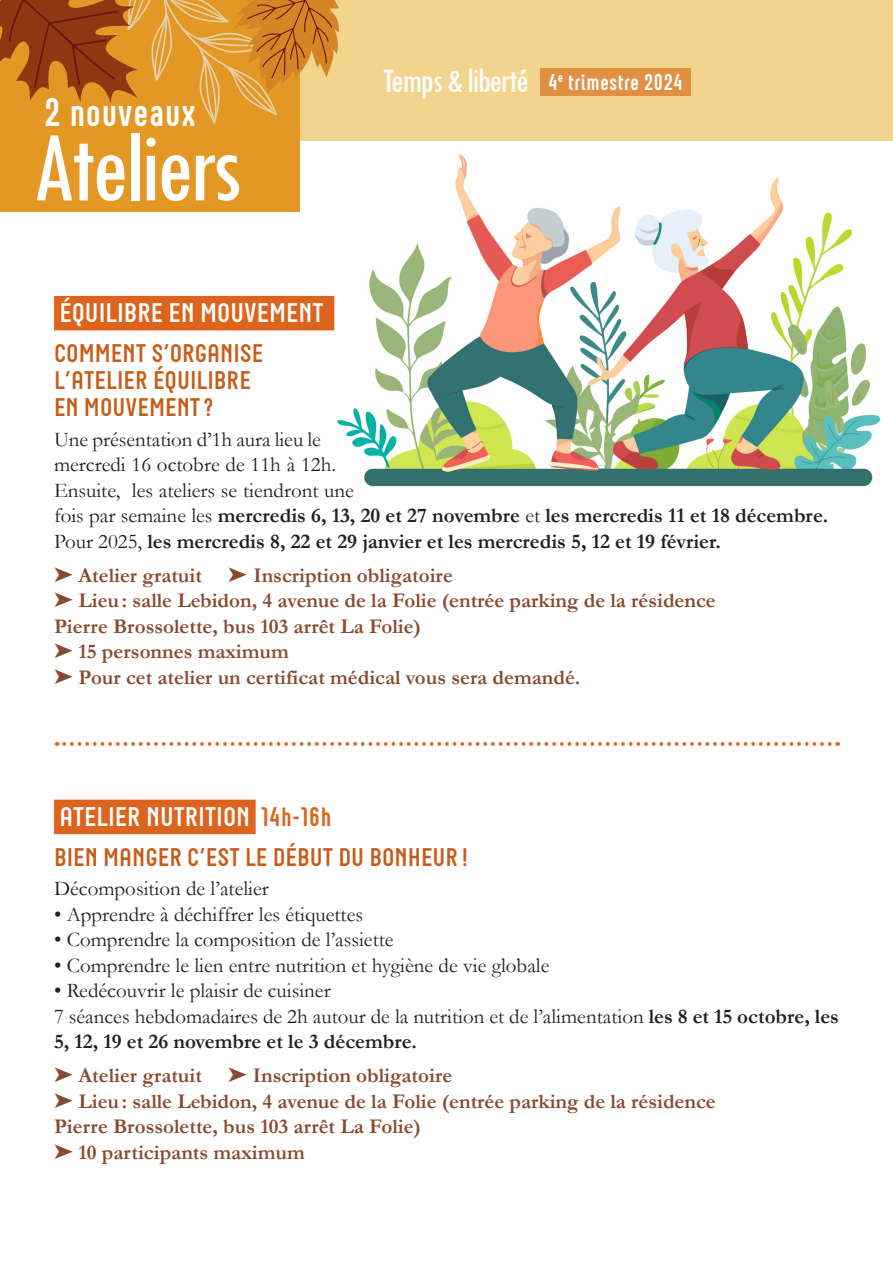
<style>
.page{position:relative;width:893px;height:1263px;background:#fff}
.page>*{position:absolute;margin:0;border:0;box-sizing:border-box;transform-origin:0 0}
.t1{font:condensed 104.55px "Tw Cen";letter-spacing:-.04em;color:#fff}
.t2{font:700 40.05px "Neubau";color:#fff}
.t3{font:condensed 35.7px "Tw Cen";letter-spacing:-.04em;color:#fff}
.ATELIERS_-_surtitre{font:700 27px "Neubau";color:#fff}
.ATELIERS_-_titre{font:700 25.5px/27px "Neubau";color:#c85b18}
.t4{font:700 22.95px "Neubau";color:#fff}
.txt_courant{font:21px/25.5px "Garamond";color:#231f20}
.ATELIERS_-_infos_pratiques{font:700 21px/25.5px "Garamond";color:#874b2f}
.txt_courant-2{font:700 21px "Garamond";color:#231f20}
.s1{font-weight:700}
.s2{font-weight:400}
.s3{color:#dc641c}
</style>
<div class="page">
<img style="left:331px;top:154px;width:550px;height:333px">
<div style="left:54px;top:296px;width:280px;height:34px;background:#dc641c"></div>
<div style="left:54px;top:800px;width:202px;height:34px;background:#dc641c"></div>
<svg style="left:64px;top:742px;width:774px;height:4px"></svg>
<div style="left:0;top:0;width:893px;height:140px;background:#f2d48f"></div>
<div style="left:541px;top:68px;width:150px;height:28px;background:#e18f41"></div>
<div style="left:0;top:0;width:299px;height:212px;background:#e39724"></div>
<svg style="left:0;top:0;width:339px;height:124px"></svg>
<p class="t2" style="left:44px;top:89px;width:154px">2 nouveaux</p>
<p class="t1" style="left:32px;top:105px;width:212px">Ateliers</p>
<p class="t3" style="left:383px;top:59px;width:148px">Temps &amp; liberté</p>
<p class="t4" style="left:548px;top:68px;width:137px">4<sup>e</sup> trimestre 2024</p>
<p class="ATELIERS_-_surtitre" style="left:59px;top:297px;width:266px">ÉQUILIBRE EN MOUVEMENT</p>
<p class="ATELIERS_-_titre" style="left:54px;top:339px;width:211px">COMMENT S’ORGANISE<br>L’ATELIER ÉQUILIBRE<br>EN MOUVEMENT ?</p>
<p class="txt_courant" style="left:54px;top:426px;width:776px">Une présentation d’1h aura lieu le<br>mercredi 16 octobre de 11h à 12h.<br>Ensuite, les ateliers se tiendront une<br>fois par semaine les <span class="s1">mercredis 6, 13, 20 et 27 novembre</span> et <span class="s1">les mercredis 11 et 18 décembre.</span></p>
<p class="txt_courant-2" style="left:54px;top:527px;width:668px"><span class="s2">Pour 2025,</span> les mercredis 8, 22 et 29 janvier et les mercredis 5, 12 et 19 février.</p>
<p class="ATELIERS_-_infos_pratiques" style="left:54px;top:562px;width:663px">➤ Atelier gratuit ➤ Inscription obligatoire<br>➤ Lieu: salle Lebidon, 4 avenue de la Folie (entrée parking de la résidence Pierre Brossolette, bus 103 arrêt La Folie)<br>➤ 15 personnes maximum<br>➤ Pour cet atelier un certificat médical vous sera demandé.</p>
<p class="ATELIERS_-_surtitre" style="left:59px;top:801px;width:274px">ATELIER NUTRITION <span class="s3">14h-16h</span></p>
<p class="ATELIERS_-_titre" style="left:54px;top:843px;width:416px">BIEN MANGER C’EST LE DÉBUT DU BONHEUR !</p>
<p class="txt_courant" style="left:54px;top:875px;width:216px">Décomposition de l’atelier</p>
<p class="txt_courant" style="left:54px;top:901px;width:311px">• Apprendre à déchiffrer les étiquettes</p>
<p class="txt_courant" style="left:54px;top:926px;width:341px">• Comprendre la composition de l’assiette</p>
<p class="txt_courant" style="left:54px;top:952px;width:497px">• Comprendre le lien entre nutrition et hygiène de vie globale</p>
<p class="txt_courant" style="left:54px;top:977px;width:278px">• Redécouvrir le plaisir de cuisiner</p>
<p class="txt_courant" style="left:54px;top:1003px;width:786px">7 séances hebdomadaires de 2h autour de la nutrition et de l’alimentation <span class="s1">les 8 et 15 octobre, les<br>5, 12, 19 et 26 novembre et le 3 décembre.</span></p>
<p class="ATELIERS_-_infos_pratiques" style="left:54px;top:1063px;width:663px">➤ Atelier gratuit ➤ Inscription obligatoire<br>➤ Lieu: salle Lebidon, 4 avenue de la Folie (entrée parking de la résidence Pierre Brossolette, bus 103 arrêt La Folie)<br>➤ 10 participants maximum</p>
</div>
